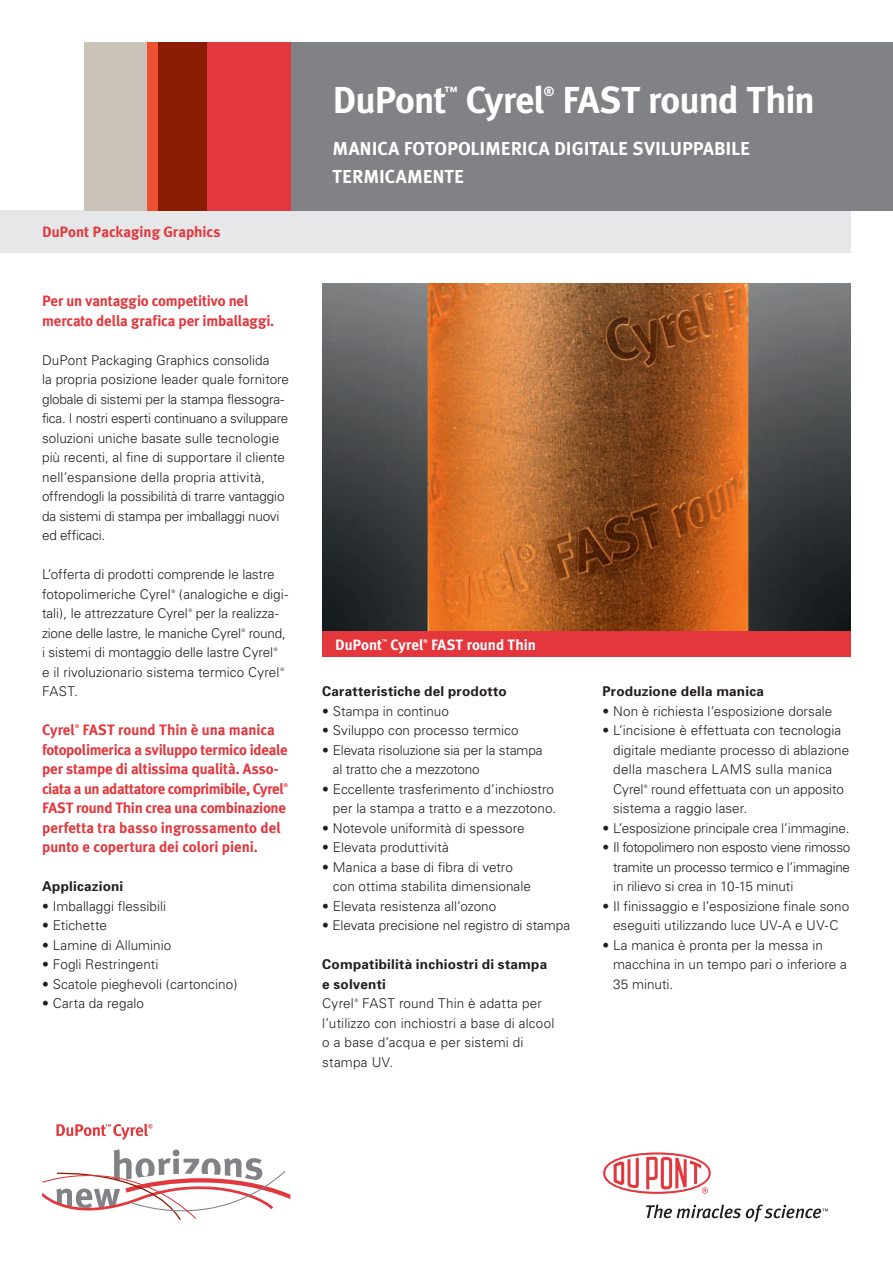
<style>
.page{position:relative;width:893px;height:1263px;background:#fff}
.page>*{position:absolute;margin:0;border:0;box-sizing:border-box;transform-origin:0 0}
.t1{font:700 37.5px "Meta Plus";letter-spacing:-.02em;color:#fff}
.t2{font:700 18.75px/28.5px "Meta Plus";letter-spacing:-.005em;color:#fff}
.t3{font:700 15px/19.5px "Meta Plus";letter-spacing:-.01em;color:#e3373d}
.t4{font:700 15px "Meta Plus";color:#fff}
.t5{font:300 13.5px/19.5px "Univers";color:#231f20}
.t6{font:700 13.5px/19.5px "Univers";letter-spacing:.015em;color:#231f20}
.t7{font:700 13.05px "Meta Plus";color:#fff}
.t8{font:700 5.25px "Meta Plus";color:#fff}
.t9{font:700 5.25px "Meta Plus";color:#e3373d}
.t10{font:300 4.65px "Univers";color:#231f20}
</style>
<div class="page">
<img style="left:322px;top:283px;width:529px;height:348px">
<div style="left:322px;top:631px;width:529px;height:26px;background:#e3373d"></div>
<div style="left:0;top:210px;width:851px;height:43px;background:#e6e7e9"></div>
<div style="left:291px;top:42px;width:602px;height:168px;background:#808285"></div>
<div style="left:84px;top:42px;width:63px;height:168px;background:#c9c3ba"></div>
<div style="left:206px;top:42px;width:84px;height:168px;background:#e1373d"></div>
<div style="left:147px;top:42px;width:11px;height:168px;background:#ef5032"></div>
<div style="left:158px;top:42px;width:48px;height:168px;background:#891c02"></div>
<svg style="left:603px;top:1152px;width:108px;height:42px"></svg>
<svg style="left:646px;top:1204px;width:182px;height:18px"></svg>
<svg style="left:42px;top:1149px;width:248px;height:71px"></svg>
<svg style="left:56px;top:1123px;width:97px;height:16px"></svg>
<p class="t3" style="left:42px;top:223px;width:180px">DuPont Packaging Graphics</p>
<p class="t3" style="left:42px;top:292px;width:234px">Per un vantaggio competitivo nel mercato della grafica per imballaggi.</p>
<p class="t5" style="left:42px;top:351px;width:248px">DuPont Packaging Graphics consolida<br>la propria posizione leader quale fornitore globale di sistemi per la stampa flessogra&shy;fica. I nostri esperti continuano a sviluppare soluzioni uniche basate sulle tecnologie più recenti, al fine di supportare il cliente nell’espansione della propria attività, offrendogli la possibilità di trarre vantaggio da sistemi di stampa per imballaggi nuovi ed efficaci.</p>
<p class="t5" style="left:42px;top:566px;width:234px">L’offerta di prodotti comprende le lastre fotopolimeriche Cyrel</p>
<p class="t5" style="left:42px;top:585px;width:247px;text-indent:137px">(analogiche e digi&shy;tali), le attrezzature Cyrel</p>
<p class="t10" style="left:171px;top:589px;width:5px">®</p>
<p class="t5" style="left:42px;top:605px;width:238px;text-indent:154px">per la realizza&shy;zione delle lastre, le maniche Cyrel</p>
<p class="t10" style="left:188px;top:609px;width:5px">®</p>
<p class="t5" style="left:42px;top:624px;width:245px;text-indent:207px">round, i sistemi di montaggio delle lastre Cyrel</p>
<p class="t10" style="left:242px;top:628px;width:5px">®</p>
<p class="t10" style="left:274px;top:648px;width:5px">®</p>
<p class="t5" style="left:42px;top:663px;width:239px">e il rivoluzionario sistema termico Cyrel</p>
<p class="t10" style="left:280px;top:667px;width:5px">®</p>
<p class="t5" style="left:42px;top:683px;width:37px">FAST.</p>
<p class="t3" style="left:42px;top:721px;width:35px">Cyrel</p>
<p class="t9" style="left:75px;top:724px;width:6px">®</p>
<p class="t3" style="left:42px;top:721px;width:247px;text-indent:40px">FAST round Thin è una manica fotopolimerica a sviluppo termico ideale per stampe di altissima qualità. Asso&shy;ciata a un adattatore comprimibile, Cyrel</p>
<p class="t9" style="left:284px;top:783px;width:6px">®</p>
<p class="t3" style="left:42px;top:799px;width:245px">FAST round Thin crea una combinazione perfetta tra basso ingrossamento del punto e copertura dei colori pieni.</p>
<p class="t6" style="left:42px;top:878px;width:83px">Applicazioni</p>
<p class="t5" style="left:42px;top:897px;width:125px">• Imballaggi flessibili</p>
<p class="t5" style="left:42px;top:917px;width:66px">• Etichette</p>
<p class="t5" style="left:42px;top:936px;width:131px">• Lamine di Alluminio</p>
<p class="t5" style="left:42px;top:956px;width:118px">• Fogli Restringenti</p>
<p class="t5" style="left:42px;top:975px;width:197px">• Scatole pieghevoli (cartoncino)</p>
<p class="t5" style="left:42px;top:995px;width:103px">• Carta da regalo</p>
<h1 class="t1" style="left:333px;top:85px;width:115px">DuPont</h1>
<p class="t7" style="left:444px;top:86px;width:15px">™</p>
<h1 class="t1" style="left:466px;top:85px;width:81px">Cyrel</h1>
<p class="t7" style="left:544px;top:86px;width:12px">®</p>
<h1 class="t1" style="left:562px;top:85px;width:254px">FAST round Thin</h1>
<h2 class="t2" style="left:333px;top:135px;width:419px">MANICA FOTOPOLIMERICA DIGITALE SVILUPPABILE<br>TERMICAMENTE</h2>
<p class="t4" style="left:335px;top:638px;width:49px">DuPont</p>
<p class="t8" style="left:382px;top:639px;width:7px">™</p>
<p class="t4" style="left:391px;top:638px;width:35px">Cyrel</p>
<p class="t8" style="left:423px;top:639px;width:6px">®</p>
<p class="t4" style="left:431px;top:638px;width:106px">FAST round Thin</p>
<p class="t6" style="left:322px;top:683px;width:186px">Caratteristiche del prodotto</p>
<p class="t5" style="left:322px;top:702px;width:128px">• Stampa in continuo</p>
<p class="t5" style="left:322px;top:722px;width:198px">• Sviluppo con processo termico</p>
<p class="t5" style="left:333px;top:741px;width:211px;text-indent:-11px">• Elevata risoluzione sia per la stampa al tratto che a mezzotono</p>
<p class="t5" style="left:322px;top:780px;width:235px;text-align:right">• Eccellente trasferimento d’inchiostro per la stampa a tratto e a mezzotono.</p>
<p class="t5" style="left:322px;top:819px;width:204px">• Notevole uniformità di spessore</p>
<p class="t5" style="left:322px;top:839px;width:128px">• Elevata produttività</p>
<p class="t5" style="left:333px;top:858px;width:199px;text-indent:-11px">• Manica a base di fibra di vetro con ottima stabilita dimensionale</p>
<p class="t5" style="left:322px;top:897px;width:175px">• Elevata resistenza all’ozono</p>
<p class="t5" style="left:322px;top:917px;width:249px">• Elevata precisione nel registro di stampa</p>
<p class="t6" style="left:322px;top:956px;width:226px">Compatibilità inchiostri di stampa e solventi</p>
<p class="t5" style="left:322px;top:995px;width:33px">Cyrel</p>
<p class="t10" style="left:354px;top:999px;width:5px">®</p>
<p class="t5" style="left:322px;top:995px;width:234px;text-indent:40px">FAST round Thin è adatta per l’utilizzo con inchiostri a base di alcool o a base d’acqua e per sistemi di stampa UV.</p>
<p class="t6" style="left:603px;top:683px;width:163px">Produzione della manica</p>
<p class="t5" style="left:603px;top:702px;width:231px">• Non è richiesta l’esposizione dorsale</p>
<p class="t5" style="left:613px;top:722px;width:238px;text-indent:-11px">• L’incisione è effettuata con tecnologia digitale mediante processo di ablazione della maschera LAMS sulla manica<br>Cyrel</p>
<p class="t5" style="left:613px;top:780px;width:232px;text-indent:38px">round effettuata con un apposito sistema a raggio laser.</p>
<p class="t5" style="left:603px;top:819px;width:249px">• L’esposizione principale crea l’immagine.</p>
<p class="t5" style="left:613px;top:839px;width:239px;text-align:justify;text-indent:-11px">• Il fotopolimero non esposto viene rimosso tramite un processo termico e l’immagine in rilievo si crea in 10-15 minuti</p>
<p class="t5" style="left:603px;top:897px;width:248px;text-align:center">• Il finissaggio e l’esposizione finale sono eseguiti utilizzando luce UV-A e UV-C</p>
<p class="t5" style="left:613px;top:936px;width:235px;text-indent:-11px">• La manica è pronta per la messa in macchina in un tempo pari o inferiore a<br>35 minuti.</p>
<p class="t10" style="left:644px;top:784px;width:5px">®</p>
</div>
